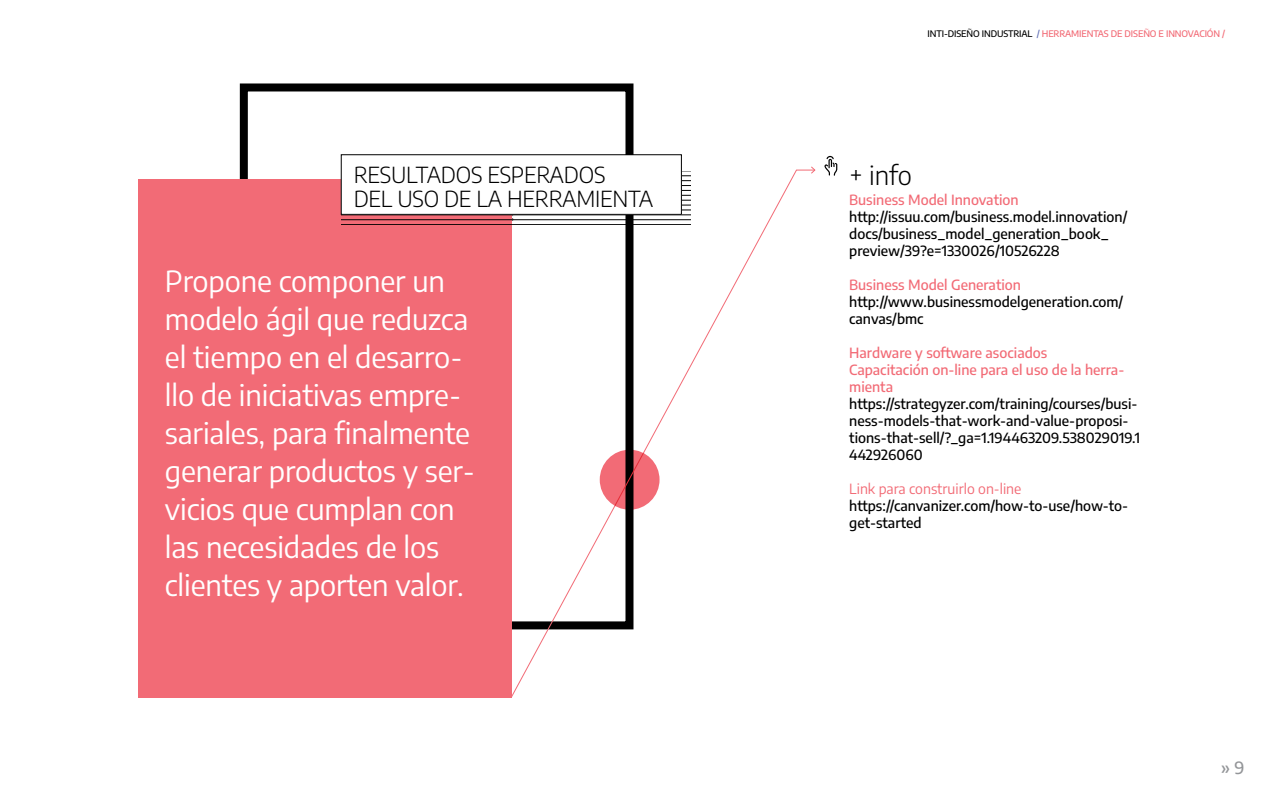
<style>
.page{position:relative;width:1280px;height:800px;background:#fff}
.page>*{position:absolute;margin:0;border:0;box-sizing:border-box;transform-origin:0 0}
.t1{font:29px/38px "Encode Sans";letter-spacing:-.005em;color:#fff}
.t2{font:300 26px "Encode Sans";color:#000}
.t3{font:300 22px/24px "Encode Sans";letter-spacing:-.01em;color:#000}
.t4{font:500 17px "Encode Sans";color:#939598}
.t5{font:500 14px/17px "Encode Sans";color:#000}
.t6{font:500 14px/17px "Encode Sans";color:#f26b76}
.t7{font:14px "Encode Sans";color:#f26b76}
.t8{font:500 9px "Encode Sans";letter-spacing:-.01em;color:#f26b76}
.s1{color:#000}
.s2{color:#5f6db3}
</style>
<div class="page">
<div style="left:240px;top:83px;width:394px;height:546px;border:8px solid #000"></div>
<div style="left:138px;top:179px;width:374px;height:518px;background:#f26b76"></div>
<hr style="left:341px;top:254px;width:350px;height:1px;background:#000">
<hr style="left:341px;top:249px;width:350px;height:1px;background:#000">
<hr style="left:341px;top:244px;width:350px;height:1px;background:#000">
<hr style="left:341px;top:239px;width:350px;height:1px;background:#000">
<hr style="left:341px;top:234px;width:350px;height:1px;background:#000">
<hr style="left:341px;top:229px;width:350px;height:1px;background:#000">
<hr style="left:341px;top:224px;width:350px;height:1px;background:#000">
<hr style="left:341px;top:219px;width:350px;height:1px;background:#000">
<hr style="left:341px;top:215px;width:350px;height:1px;background:#000">
<div style="left:341px;top:155px;width:340px;height:59px;background:#fff"></div>
<div style="left:341px;top:154px;width:341px;height:61px;border:1px solid #000"></div>
<svg style="left:511px;top:170px;width:300px;height:528px"></svg>
<svg style="left:811px;top:166px;width:5px;height:8px"></svg>
<svg style="left:600px;top:450px;width:60px;height:60px;background:#ca5962"></svg>
<svg style="left:824px;top:156px;width:13px;height:20px"></svg>
<h3 class="t3" style="left:354px;top:162px;width:301px">RESULTADOS ESPERADOS<br>DEL USO DE LA HERRAMIENTA</h3>
<h1 class="t1" style="left:165px;top:261px;width:312px">Propone componer un modelo ágil que reduzca el tiempo en el desarro&shy;llo de iniciativas empre&shy;sariales, para finalmente generar productos y ser&shy;vicios que cumplan con las necesidades de los clientes y aporten valor.</h1>
<p class="t8" style="left:927px;top:27px;width:299px"><span class="s1">INTI-DISEÑO INDUSTRIAL</span> <span class="s2">/</span> HERRAMIENTAS DE DISEÑO E INNOVACIÓN /</p>
<h2 class="t2" style="left:849px;top:157px;width:64px">+ info</h2>
<p class="t6" style="left:849px;top:191px;width:171px">Business Model Innovation</p>
<p class="t5" style="left:849px;top:208px;width:280px">http://issuu.com/business.model.innovation/ docs/business_model_generation_book_ preview/39?e=1330026/10526228</p>
<p class="t6" style="left:849px;top:276px;width:173px">Business Model Generation</p>
<p class="t5" style="left:849px;top:293px;width:276px">http://www.businessmodelgeneration.com/ canvas/bmc</p>
<p class="t6" style="left:849px;top:344px;width:277px">Hardware y software asociados<br>Capacitación on-line para el uso de la herra&shy;mienta</p>
<p class="t5" style="left:849px;top:395px;width:292px">https://strategyzer.com/training/courses/busi&shy;ness-models-that-work-and-value-proposi&shy;tions-that-sell/?_ga=1.194463209.538029019.1<br>442926060</p>
<p class="t7" style="left:849px;top:479px;width:174px">Link para construirlo on-line</p>
<p class="t5" style="left:849px;top:497px;width:281px">https://canvanizer.com/how-to-use/how-to&shy;get-started</p>
<p class="t4" style="left:1221px;top:756px;width:25px">» 9</p>
</div>
